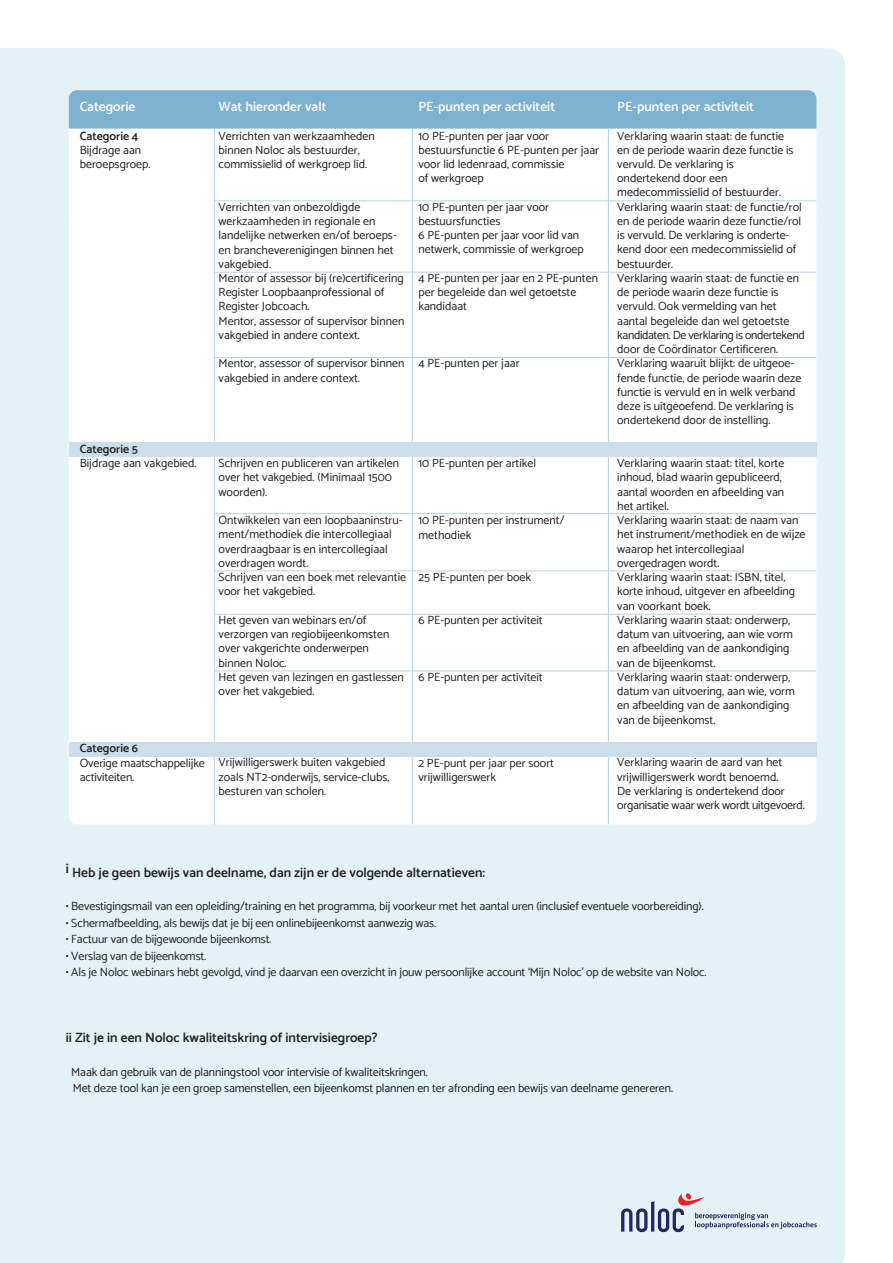
<style>
.page{position:relative;width:893px;height:1263px;background:#fff}
.page>*{position:absolute;margin:0;border:0;box-sizing:border-box;transform-origin:0 0}
.t1{font:600 13.5px "Catamaran";color:#231f20}
.t2{font:600 13.5px "Catamaran";color:#fff}
.t3{font:12px/14.2px "Catamaran";color:#231f20}
.t4{font:600 12px "Catamaran";color:#231f20}
</style>
<div class="page">
<div style="left:0;top:48px;width:845px;height:1215px;background:#e2f2f6"></div>
<div style="left:69px;top:90px;width:747px;height:734px;background:#fff;border-radius:9px"></div>
<hr style="left:215px;top:513px;width:601px;height:1px;background:#b6d5e6">
<hr style="left:215px;top:570px;width:601px;height:1px;background:#b6d5e6">
<hr style="left:215px;top:614px;width:601px;height:1px;background:#b6d5e6">
<hr style="left:215px;top:670px;width:601px;height:1px;background:#b6d5e6">
<div style="left:69px;top:90px;width:747px;height:39px;background:#7db1d0"></div>
<hr style="left:214px;top:128px;width:1px;height:697px;background:#b6d5e6">
<hr style="left:412px;top:128px;width:1px;height:696px;background:#b6d5e6">
<hr style="left:608px;top:128px;width:1px;height:696px;background:#b6d5e6">
<div style="left:69px;top:442px;width:747px;height:15px;background:#cadfea"></div>
<div style="left:69px;top:742px;width:747px;height:15px;background:#cadfea"></div>
<hr style="left:214px;top:200px;width:602px;height:1px;background:#b6d5e6">
<hr style="left:214px;top:272px;width:602px;height:1px;background:#b6d5e6">
<hr style="left:214px;top:357px;width:602px;height:1px;background:#b6d5e6">
<svg style="left:621px;top:1193px;width:196px;height:39px;background:#c5cfdb"></svg>
<p class="t2" style="left:80px;top:96px;width:57px">Categorie</p>
<p class="t4" style="left:80px;top:126px;width:60px">Categorie 4</p>
<p class="t3" style="left:80px;top:142px;width:72px">Bijdrage aan beroepsgroep.</p>
<p class="t2" style="left:219px;top:96px;width:109px">Wat hieronder valt</p>
<p class="t3" style="left:219px;top:128px;width:158px">Verrichten van werkzaamheden binnen Noloc als bestuurder, commissielid of werkgroep lid.</p>
<p class="t3" style="left:219px;top:199px;width:187px">Verrichten van onbezoldigde werkzaamheden in regionale en landelijke netwerken en/of beroeps&shy;en brancheverenigingen binnen het vakgebied.<br>Mentor of assessor bij (re)certificering<br>Register Loopbaanprofessional of<br>Register Jobcoach.<br>Mentor, assessor of supervisor binnen vakgebied in andere context.</p>
<p class="t3" style="left:219px;top:356px;width:187px">Mentor, assessor of supervisor binnen vakgebied in andere context.</p>
<p class="t2" style="left:418px;top:96px;width:138px">PE-punten per activiteit</p>
<p class="t3" style="left:418px;top:128px;width:182px">10 PE-punten per jaar voor bestuursfunctie 6 PE-punten per jaar voor lid ledenraad, commissie<br>of werkgroep</p>
<p class="t3" style="left:418px;top:199px;width:167px">10 PE-punten per jaar voor bestuursfuncties<br>6 PE-punten per jaar voor lid van netwerk, commissie of werkgroep</p>
<p class="t3" style="left:418px;top:270px;width:181px">4 PE-punten per jaar en 2 PE-punten per begeleide dan wel getoetste kandidaat</p>
<p class="t3" style="left:418px;top:356px;width:103px">4 PE-punten per jaar</p>
<p class="t4" style="left:80px;top:440px;width:60px">Categorie 5</p>
<p class="t3" style="left:80px;top:456px;width:118px">Bijdrage aan vakgebied.</p>
<p class="t3" style="left:219px;top:456px;width:182px">Schrijven en publiceren van artikelen over het vakgebied. (Minimaal 1500 woorden).</p>
<p class="t3" style="left:219px;top:513px;width:189px">Ontwikkelen van een loopbaaninstru&shy;ment/methodiek die intercollegiaal overdraagbaar is en intercollegiaal overdragen wordt.<br>Schrijven van een boek met relevantie voor het vakgebied.</p>
<p class="t3" style="left:219px;top:612px;width:187px">Het geven van webinars en/of verzorgen van regiobijeenkomsten over vakgerichte onderwerpen binnen Noloc.<br>Het geven van lezingen en gastlessen over het vakgebied.</p>
<p class="t3" style="left:418px;top:456px;width:119px">10 PE-punten per artikel</p>
<p class="t3" style="left:418px;top:513px;width:148px">10 PE-punten per instrument/ methodiek</p>
<p class="t3" style="left:418px;top:570px;width:114px">25 PE-punten per boek</p>
<p class="t3" style="left:418px;top:612px;width:126px">6 PE-punten per activiteit</p>
<p class="t3" style="left:418px;top:669px;width:126px">6 PE-punten per activiteit</p>
<p class="t4" style="left:80px;top:739px;width:60px">Categorie 6</p>
<p class="t3" style="left:80px;top:755px;width:127px">Overige maatschappelijke activiteiten.</p>
<p class="t3" style="left:219px;top:755px;width:173px">Vrijwilligerswerk buiten vakgebied zoals NT2-onderwijs, service-clubs, besturen van scholen.</p>
<p class="t3" style="left:418px;top:755px;width:137px">2 PE-punt per jaar per soort vrijwilligerswerk</p>
<p class="t2" style="left:617px;top:96px;width:138px">PE-punten per activiteit</p>
<p class="t3" style="left:617px;top:128px;width:189px">Verklaring waarin staat: de functie<br>en de periode waarin deze functie is vervuld. De verklaring is<br>ondertekend door een medecommissielid of bestuurder.<br>Verklaring waarin staat: de functie/rol en de periode waarin deze functie/rol is vervuld. De verklaring is onderte&shy;kend door een medecommissielid of bestuurder.<br>Verklaring waarin staat: de functie en de periode waarin deze functie is vervuld. Ook vermelding van het aantal begeleide dan wel getoetste kandidaten. De verklaring is ondertekend door de Coördinator Certificeren.<br>Verklaring waaruit blijkt: de uitgeoe&shy;fende functie, de periode waarin deze functie is vervuld en in welk verband deze is uitgeoefend. De verklaring is ondertekend door de instelling.</p>
<p class="t3" style="left:617px;top:456px;width:190px">Verklaring waarin staat: titel, korte inhoud, blad waarin gepubliceerd, aantal woorden en afbeelding van<br>het artikel.<br>Verklaring waarin staat: de naam van het instrument/methodiek en de wijze waarop het intercollegiaal overgedragen wordt.<br>Verklaring waarin staat: ISBN, titel, korte inhoud, uitgever en afbeelding van voorkant boek.<br>Verklaring waarin staat: onderwerp, datum van uitvoering, aan wie vorm en afbeelding van de aankondiging van de bijeenkomst.<br>Verklaring waarin staat: onderwerp, datum van uitvoering, aan wie, vorm en afbeelding van de aankondiging van de bijeenkomst.</p>
<p class="t3" style="left:617px;top:755px;width:189px">Verklaring waarin de aard van het vrijwilligerswerk wordt benoemd.<br>De verklaring is ondertekend door organisatie waar werk wordt uitgevoerd.</p>
<p class="t1" style="left:66px;top:863px;width:421px">i Heb je geen bewijs van deelname, dan zijn er de volgende alternatieven:</p>
<p class="t3" style="left:66px;top:899px;width:639px">• Bevestigingsmail van een opleiding/training en het programma, bij voorkeur met het aantal uren (inclusief eventuele voorbereiding).</p>
<p class="t3" style="left:66px;top:915px;width:372px">• Schermafbeelding, als bewijs dat je bij een onlinebijeenkomst aanwezig was.</p>
<p class="t3" style="left:66px;top:932px;width:207px">• Factuur van de bijgewoonde bijeenkomst.</p>
<p class="t3" style="left:66px;top:948px;width:142px">• Verslag van de bijeenkomst.</p>
<p class="t3" style="left:66px;top:965px;width:642px">• Als je Noloc webinars hebt gevolgd, vind je daarvan een overzicht in jouw persoonlijke account ‘Mijn Noloc’ op de website van Noloc.</p>
<p class="t1" style="left:66px;top:1028px;width:313px">ii Zit je in een Noloc kwaliteitskring of intervisiegroep?</p>
<p class="t3" style="left:71px;top:1063px;width:603px;line-height:16.5px">Maak dan gebruik van de planningstool voor intervisie of kwaliteitskringen.<br>Met deze tool kan je een groep samenstellen, een bijeenkomst plannen en ter afronding een bewijs van deelname genereren.</p>
</div>
